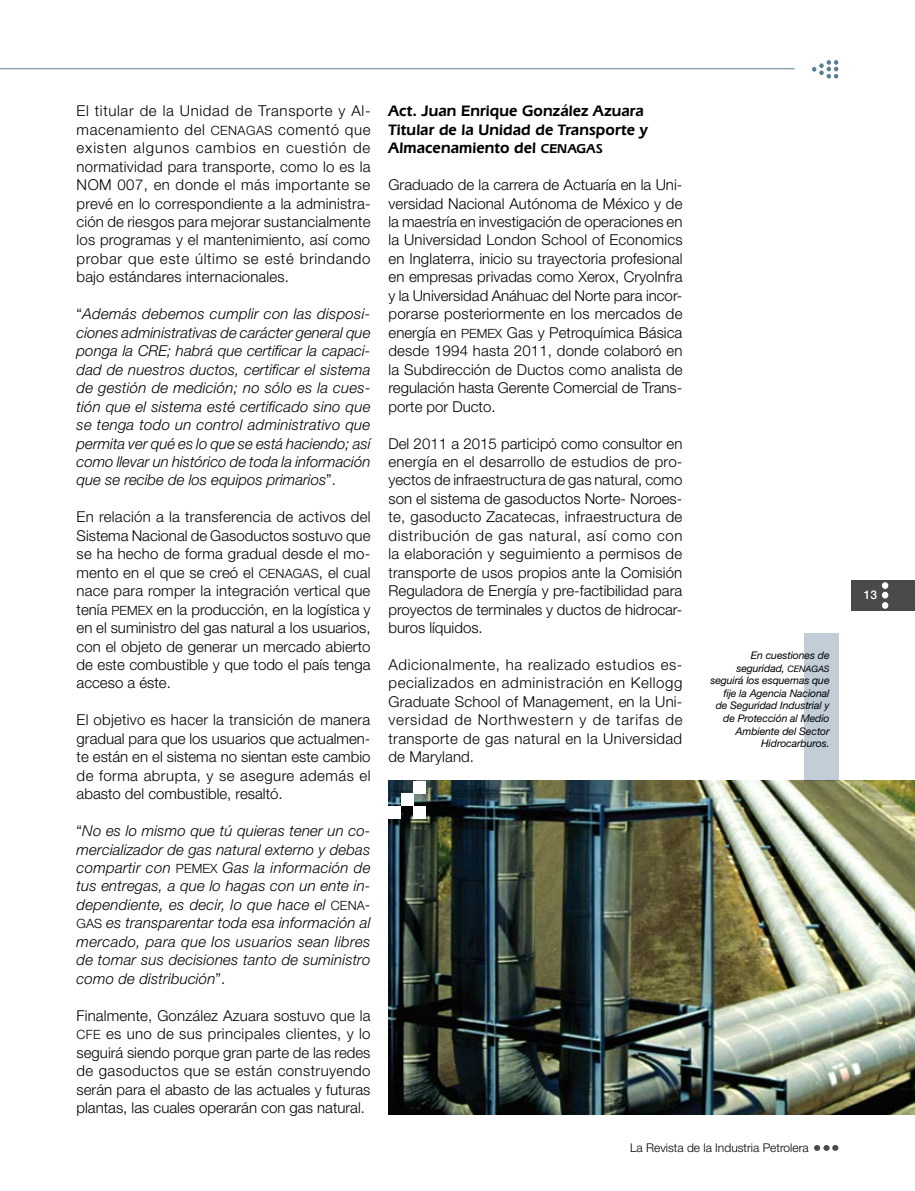
<style>
.page{position:relative;width:915px;height:1191px;background:#fff}
.page>*{position:absolute;margin:0;border:0;box-sizing:border-box;transform-origin:0 0}
.t1{font:600 15.75px/18.5px "Eras IT Cby BT";letter-spacing:.005em;color:#000}
.t2{font:300 15px/18.5px "Helvetica Neue LT Std";color:#000;text-align:justify}
.t3{font:italic 300 15px/18.5px "Helvetica Neue LT Std";letter-spacing:.005em;color:#000;text-align:justify}
.t4{font:300 12px "Helvetica Neue LT Std";color:#000}
.t5{font:500 12px "Helvetica Neue LT Std";color:#fff}
.t6{font:italic 10.5px/12.6px "Helvetica Neue LT Std";letter-spacing:-.01em;color:#000;text-align:right}
.s1{font-family:"Helvetica Neue LT Std Lt SC850";font-weight:400;font-size:12.75px}
.s2{font-style:normal}
.s3{font-family:"Helvetica Neue LT Std Lt SC850";font-weight:400;font-style:normal;font-size:12.75px}
.s4{font-family:"Helvetica Neue LT Std Lt SC850";font-weight:400;font-style:normal}
.s5{font-family:"Eras IT Cby BT Demi SC850";font-weight:400;font-size:13.35px}
.s6{font-family:"Helvetica Neue LT Std It SC850";font-style:normal;font-size:8.85px}
</style>
<div class="page">
<hr style="left:0;top:68px;width:794px;height:1px;background:#597e90">
<svg style="left:812px;top:60px;width:26px;height:19px"></svg>
<svg style="left:814px;top:1145px;width:24px;height:5px"></svg>
<div style="left:850px;top:580px;width:64px;height:30px;background:#4a4a4a"></div>
<div style="left:881px;top:592px;width:7px;height:6px;background:#fff;border-radius:50%"></div>
<svg style="left:881px;top:602px;width:7px;height:7px"></svg>
<svg style="left:881px;top:582px;width:7px;height:7px"></svg>
<img style="left:388px;top:780px;width:526px;height:334px">
<div style="left:401px;top:793px;width:12px;height:13px;background:#fff"></div>
<div style="left:413px;top:806px;width:12px;height:13px;background:#fff"></div>
<div style="left:413px;top:780px;width:12px;height:13px;background:#fff"></div>
<div style="left:388px;top:806px;width:13px;height:12px;background:#fff"></div>
<div style="left:804px;top:633px;width:34px;height:147px;background:#c2cdd8"></div>
<p class="t2" style="left:77px;top:101px;width:295px">El titular de la Unidad de Transporte y Al&shy;macenamiento del <span class="s1">CENAGAS</span> comentó que existen algunos cambios en cuestión de normatividad para transporte, como lo es la NOM 007, en donde el más importante se prevé en lo correspondiente a la administra&shy;ción de riesgos para mejorar sustancialmente los programas y el mantenimiento, así como probar que este último se esté brindando bajo estándares internacionales.</p>
<p class="t3" style="left:77px;top:304px;width:295px"><span class="s2">“</span>Además debemos cumplir con las disposi&shy;ciones administrativas de carácter general que ponga la CRE; habrá que certificar la capaci&shy;dad de nuestros ductos, certificar el sistema de gestión de medición; no sólo es la cues&shy;tión que el sistema esté certificado sino que se tenga todo un control administrativo que permita ver qué es lo que se está haciendo; así como llevar un histórico de toda la información que se recibe de los equipos primarios<span class="s2">”.</span></p>
<p class="t2" style="left:77px;top:507px;width:295px">En relación a la transferencia de activos del Sistema Nacional de Gasoductos sostuvo que se ha hecho de forma gradual desde el mo&shy;mento en el que se creó el <span class="s1">CENAGAS</span>, el cual nace para romper la integración vertical que tenía <span class="s1">PEMEX</span> en la producción, en la logística y en el suministro del gas natural a los usuarios, con el objeto de generar un mercado abierto de este combustible y que todo el país tenga acceso a éste.</p>
<p class="t2" style="left:77px;top:710px;width:295px">El objetivo es hacer la transición de manera gradual para que los usuarios que actualmen&shy;te están en el sistema no sientan este cambio de forma abrupta, y se asegure además el abasto del combustible, resaltó.</p>
<p class="t3" style="left:77px;top:821px;width:295px"><span class="s2">“</span>No es lo mismo que tú quieras tener un co&shy;mercializador de gas natural externo y debas compartir con <span class="s3">PEMEX</span> Gas la información de tus entregas, a que lo hagas con un ente in&shy;dependiente, es decir, lo que hace el <span class="s3">CENA</span><span class="s4">-</span><span class="s3">GAS</span> es transparentar toda esa información al mercado, para que los usuarios sean libres de tomar sus decisiones tanto de suministro como de distribución<span class="s2">”.</span></p>
<p class="t2" style="left:77px;top:1005px;width:295px">Finalmente, González Azuara sostuvo que la <span class="s1">CFE</span> es uno de sus principales clientes, y lo seguirá siendo porque gran parte de las redes de gasoductos que se están construyendo serán para el abasto de las actuales y futuras plantas, las cuales operarán con gas natural.</p>
<p class="t1" style="left:388px;top:102px;width:260px">Act. Juan Enrique González Azuara<br>Titular de la Unidad de Transporte y<br>Almacenamiento del <span class="s5">CENAGAS</span></p>
<p class="t2" style="left:388px;top:175px;width:295px">Graduado de la carrera de Actuaría en la Uni&shy;versidad Nacional Autónoma de México y de la maestría en investigación de operaciones en la Universidad London School of Economics en Inglaterra, inicio su trayectoria profesional en empresas privadas como Xerox, CryoInfra y la Universidad Anáhuac del Norte para incor&shy;porarse posteriormente en los mercados de energía en <span class="s1">PEMEX</span> Gas y Petroquímica Básica desde 1994 hasta 2011, donde colaboró en la Subdirección de Ductos como analista de regulación hasta Gerente Comercial de Trans&shy;porte por Ducto.</p>
<p class="t2" style="left:388px;top:433px;width:295px">Del 2011 a 2015 participó como consultor en energía en el desarrollo de estudios de pro&shy;yectos de infraestructura de gas natural, como son el sistema de gasoductos Norte- Noroes&shy;te, gasoducto Zacatecas, infraestructura de distribución de gas natural, así como con la elaboración y seguimiento a permisos de transporte de usos propios ante la Comisión Reguladora de Energía y pre-factibilidad para proyectos de terminales y ductos de hidrocar&shy;buros líquidos.</p>
<p class="t2" style="left:388px;top:655px;width:295px">Adicionalmente, ha realizado estudios es&shy;pecializados en administración en Kellogg Graduate School of Management, en la Uni&shy;versidad de Northwestern y de tarifas de transporte de gas natural en la Universidad de Maryland.</p>
<p class="t6" style="left:710px;top:649px;width:121px">En cuestiones de seguridad, <span class="s6">CENAGAS </span>seguirá los esquemas que fije la Agencia Nacional de Seguridad Industrial y de Protección al Medio<br>Ambiente del Sector<br>Hidrocarburos.</p>
<p class="t4" style="left:630px;top:1140px;width:180px">La Revista de la Industria Petrolera</p>
<p class="t5" style="left:863px;top:588px;width:15px">13</p>
</div>
